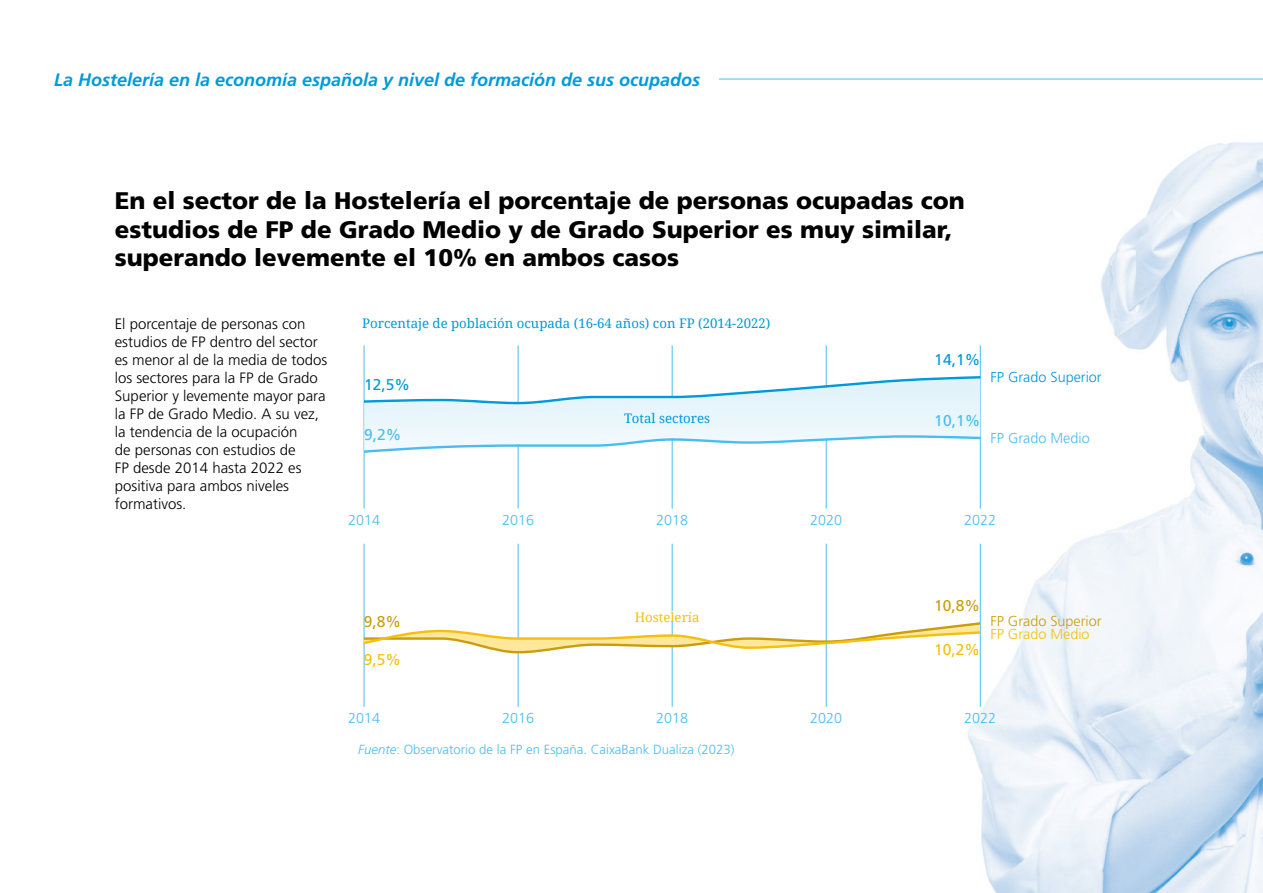
<style>
.page{position:relative;width:1263px;height:893px;background:#fff}
.page>*{position:absolute;margin:0;border:0;box-sizing:border-box;transform-origin:0 0}
.Titular{font:900 24px/28.5px "Frutiger LT Std";color:#000}
.t1{font:italic 700 18px "Frutiger LT Std";color:#009ad8}
.t2{font:15.6px "Frutiger LT Std";color:#0099d9}
.t3{font:15.6px "Frutiger LT Std";color:#4abdf0}
.t4{font:15.6px "Frutiger LT Std";color:#c99e0d}
.t5{font:15.6px "Frutiger LT Std";color:#f5bf0f}
.Cuerpo_de_texto{font:300 15px/18px "Frutiger LT Std";color:#000}
.t6{font:300 14.4px "Frutiger LT Std";color:#4abdf0}
.t7{font:300 14.4px "Frutiger LT Std";color:#0099d9}
.t8{font:300 14.4px "Frutiger LT Std";color:#c99e0d}
.t9{font:300 14.4px "Frutiger LT Std";color:#f5bf0f}
.t10{font:13.2px "Droid Serif";color:#009ad8}
.t11{font:300 13.2px "Frutiger LT Std";color:#4abdf0}
.t12{font:13.2px "Droid Serif";color:#f4c00f}
.s1{font-style:italic}
</style>
<div class="page">
<img style="left:967px;top:142px;width:296px;height:751px">
<hr style="left:719px;top:79px;width:544px;height:1px;background:#4abdf0">
<hr style="left:826px;top:345px;width:1px;height:164px;background:#4abdf0">
<hr style="left:672px;top:345px;width:1px;height:164px;background:#4abdf0">
<hr style="left:518px;top:345px;width:1px;height:164px;background:#4abdf0">
<hr style="left:364px;top:345px;width:1px;height:164px;background:#4abdf0">
<hr style="left:980px;top:345px;width:1px;height:164px;background:#4abdf0">
<hr style="left:826px;top:544px;width:1px;height:163px;background:#4abdf0">
<hr style="left:672px;top:544px;width:1px;height:163px;background:#4abdf0">
<hr style="left:518px;top:544px;width:1px;height:163px;background:#4abdf0">
<hr style="left:364px;top:544px;width:1px;height:163px;background:#4abdf0">
<hr style="left:980px;top:544px;width:1px;height:163px;background:#4abdf0">
<svg style="left:364px;top:376px;width:616px;height:77px"></svg>
<div style="left:635px;top:611px;width:65px;height:10px;background:#fff"></div>
<svg style="left:364px;top:622px;width:616px;height:31px"></svg>
<p class="t1" style="left:54px;top:69px;width:648px">La Hostelería en la economía española y nivel de formación de sus ocupados</p>
<p class="Titular" style="left:115px;top:187px;width:852px">En el sector de la Hostelería el porcentaje de personas ocupadas con estudios de FP de Grado Medio y de Grado Superior es muy similar, superando levemente el 10% en ambos casos</p>
<p class="Cuerpo_de_texto" style="left:115px;top:315px;width:214px">El porcentaje de personas con estudios de FP dentro del sector es menor al de la media de todos los sectores para la FP de Grado<br>Superior y levemente mayor para la FP de Grado Medio. A su vez, la tendencia de la ocupación<br>de personas con estudios de<br>FP desde 2014 hasta 2022 es positiva para ambos niveles formativos.</p>
<p class="t10" style="left:362px;top:314px;width:410px">Porcentaje de población ocupada (16-64 años) con FP (2014-2022)</p>
<p class="t2" style="left:364px;top:375px;width:47px">12,5%</p>
<p class="t3" style="left:364px;top:425px;width:39px">9,2%</p>
<p class="t10" style="left:624px;top:410px;width:87px">Total sectores</p>
<p class="t2" style="left:934px;top:351px;width:47px">14,1%</p>
<p class="t3" style="left:934px;top:411px;width:47px">10,1%</p>
<p class="t7" style="left:990px;top:369px;width:113px">FP Grado Superior</p>
<p class="t6" style="left:990px;top:429px;width:101px">FP Grado Medio</p>
<p class="t6" style="left:348px;top:512px;width:34px">2014</p>
<p class="t6" style="left:502px;top:512px;width:34px">2016</p>
<p class="t6" style="left:656px;top:512px;width:34px">2018</p>
<p class="t6" style="left:810px;top:512px;width:34px">2020</p>
<p class="t6" style="left:964px;top:512px;width:34px">2022</p>
<p class="t4" style="left:364px;top:612px;width:39px">9,8%</p>
<p class="t5" style="left:364px;top:650px;width:39px">9,5%</p>
<p class="t12" style="left:635px;top:608px;width:66px">Hostelería</p>
<p class="t4" style="left:934px;top:597px;width:47px">10,8%</p>
<p class="t5" style="left:934px;top:640px;width:47px">10,2%</p>
<p class="t8" style="left:990px;top:613px;width:113px">FP Grado Superior</p>
<p class="t9" style="left:990px;top:626px;width:101px">FP Grado Medio</p>
<p class="t6" style="left:348px;top:710px;width:34px">2014</p>
<p class="t6" style="left:502px;top:710px;width:34px">2016</p>
<p class="t6" style="left:656px;top:710px;width:34px">2018</p>
<p class="t6" style="left:810px;top:710px;width:34px">2020</p>
<p class="t6" style="left:964px;top:710px;width:34px">2022</p>
<p class="t11" style="left:358px;top:742px;width:378px"><span class="s1">Fuente</span>: Observatorio de la FP en España. CaixaBank Dualiza (2023)</p>
</div>
